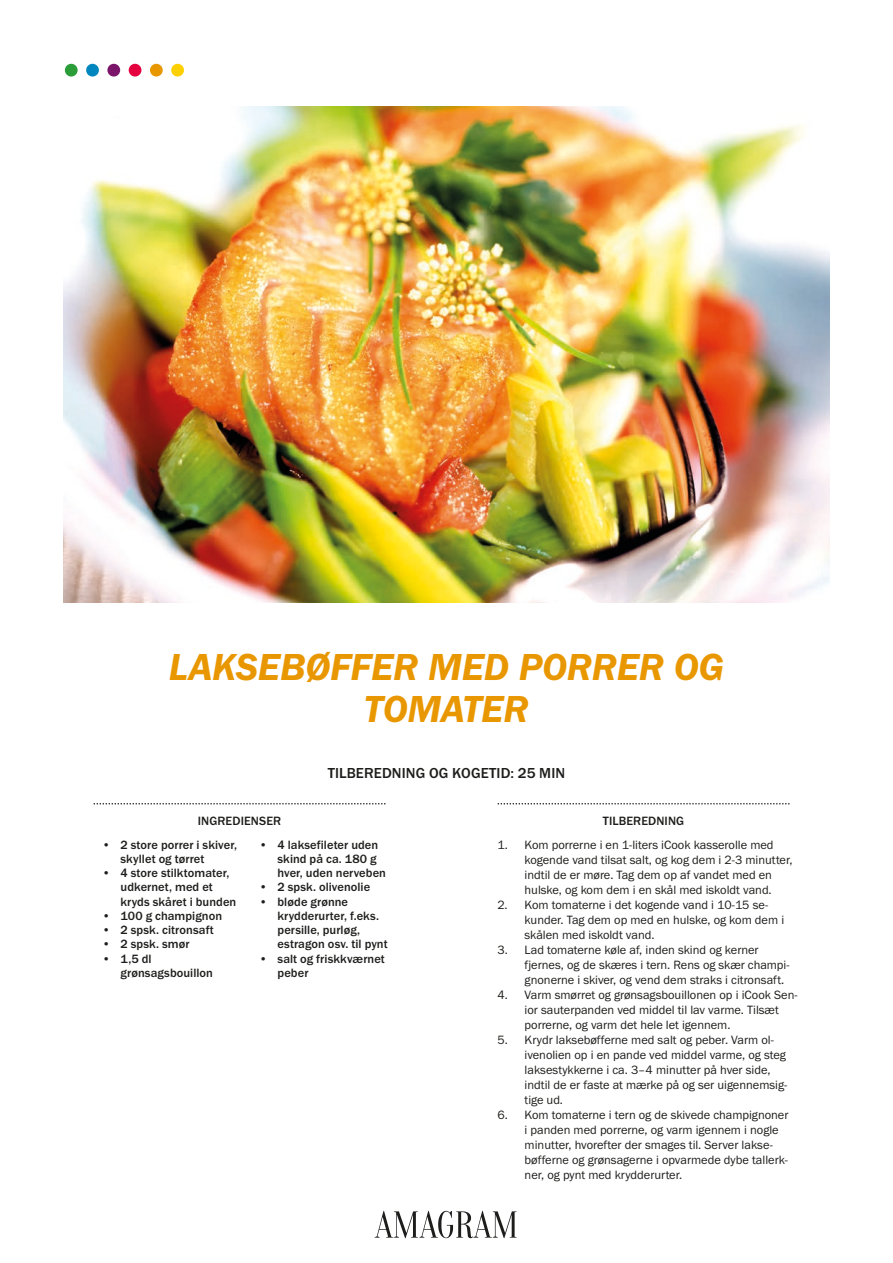
<style>
.page{position:relative;width:893px;height:1263px;background:#fff}
.page>*{position:absolute;margin:0;border:0;box-sizing:border-box;transform-origin:0 0}
.t1{font:39px/42px "Franklin Gothic URW Dem Ita";letter-spacing:-.005em;color:#e99700;text-align:center}
.t2{font:500 15px "Franklin Gothic URW";letter-spacing:.005em;color:#1d1d1b}
.t3{font:12.45px/15px "Franklin Gothic URW Boo";color:#1d1d1b}
.t4{font:500 12.45px/14.2px "Franklin Gothic URW";letter-spacing:.005em;color:#1d1d1b}
.s1{font-family:"Franklin Gothic URW Boo";font-weight:400}
</style>
<div class="page">
<img style="left:64px;top:106px;width:765px;height:497px">
<svg style="left:498px;top:803px;width:292px;height:1px"></svg>
<svg style="left:94px;top:803px;width:292px;height:1px"></svg>
<div style="left:171px;top:64px;width:13px;height:13px;background:#ffd000;border-radius:50%"></div>
<div style="left:150px;top:64px;width:13px;height:13px;background:#e99700;border-radius:50%"></div>
<div style="left:129px;top:64px;width:12px;height:13px;background:#e50040;border-radius:50%"></div>
<div style="left:107px;top:64px;width:13px;height:13px;background:#7a156a;border-radius:50%"></div>
<div style="left:86px;top:64px;width:13px;height:13px;background:#0086be;border-radius:50%"></div>
<div style="left:65px;top:64px;width:13px;height:13px;background:#2a9c38;border-radius:50%"></div>
<svg style="left:375px;top:1211px;width:142px;height:27px"></svg>
<h1 class="t1" style="left:169px;top:644px;width:557px">LAKSEBØFFER MED PORRER OG<br>TOMATER</h1>
<p class="t2" style="left:328px;top:764px;width:239px">TILBEREDNING OG KOGETID: 25 MIN</p>
<p class="t4" style="left:198px;top:813px;width:85px">INGREDIENSER</p>
<p class="t4" style="left:121px;top:837px;width:118px;text-indent:-19px"><span class="s1">•</span> 2 store porrer i skiver, skyllet og tørret</p>
<p class="t4" style="left:121px;top:865px;width:117px;text-indent:-19px"><span class="s1">•</span> 4 store stilktomater, udkernet, med et kryds skåret i bunden</p>
<p class="t4" style="left:102px;top:908px;width:122px"><span class="s1">•</span> 100 g champignon</p>
<p class="t4" style="left:102px;top:922px;width:113px"><span class="s1">•</span> 2 spsk. citronsaft</p>
<p class="t4" style="left:102px;top:937px;width:89px"><span class="s1">•</span> 2 spsk. smør</p>
<p class="t4" style="left:121px;top:951px;width:94px;text-indent:-19px"><span class="s1">•</span> 1,5 dl grønsagsbouillon</p>
<p class="t4" style="left:277px;top:837px;width:110px;text-indent:-19px"><span class="s1">•</span> 4 laksefileter uden skind på ca. 180 g hver, uden nerveben</p>
<p class="t4" style="left:259px;top:880px;width:113px"><span class="s1">•</span> 2 spsk. olivenolie</p>
<p class="t4" style="left:277px;top:894px;width:112px;text-indent:-19px"><span class="s1">•</span> bløde grønne krydderurter, f.eks. persille, purløg, estragon osv. til pynt</p>
<p class="t4" style="left:277px;top:951px;width:109px;text-indent:-19px"><span class="s1">•</span> salt og friskkværnet peber</p>
<p class="t4" style="left:603px;top:813px;width:83px">TILBEREDNING</p>
<p class="t3" style="left:525px;top:837px;width:269px;text-indent:-27px">1. Kom porrerne i en 1-liters iCook kasserolle med kogende vand tilsat salt, og kog dem i 2-3 minutter, indtil de er møre. Tag dem op af vandet med en hulske, og kom dem i en skål med iskoldt vand.</p>
<p class="t3" style="left:525px;top:897px;width:261px;text-indent:-27px">2. Kom tomaterne i det kogende vand i 10-15 se&shy;kunder. Tag dem op med en hulske, og kom dem i skålen med iskoldt vand.</p>
<p class="t3" style="left:525px;top:942px;width:266px;text-indent:-27px">3. Lad tomaterne køle af, inden skind og kerner fjernes, og de skæres i tern. Rens og skær champi&shy;gnonerne i skiver, og vend dem straks i citronsaft.</p>
<p class="t3" style="left:525px;top:987px;width:274px;text-indent:-27px">4. Varm smørret og grønsagsbouillonen op i iCook Sen&shy;ior sauterpanden ved middel til lav varme. Tilsæt porrerne, og varm det hele let igennem.</p>
<p class="t3" style="left:525px;top:1032px;width:264px;text-indent:-27px">5. Krydr laksebøfferne med salt og peber. Varm ol&shy;ivenolien op i en pande ved middel varme, og steg laksestykkerne i ca. 3–4 minutter på hver side, indtil de er faste at mærke på og ser uigennemsig&shy;tige ud.</p>
<p class="t3" style="left:525px;top:1107px;width:265px;text-indent:-27px">6. Kom tomaterne i tern og de skivede champignoner i panden med porrerne, og varm igennem i nogle minutter, hvorefter der smages til. Server lakse&shy;bøfferne og grønsagerne i opvarmede dybe tallerk&shy;ner, og pynt med krydderurter.</p>
</div>
